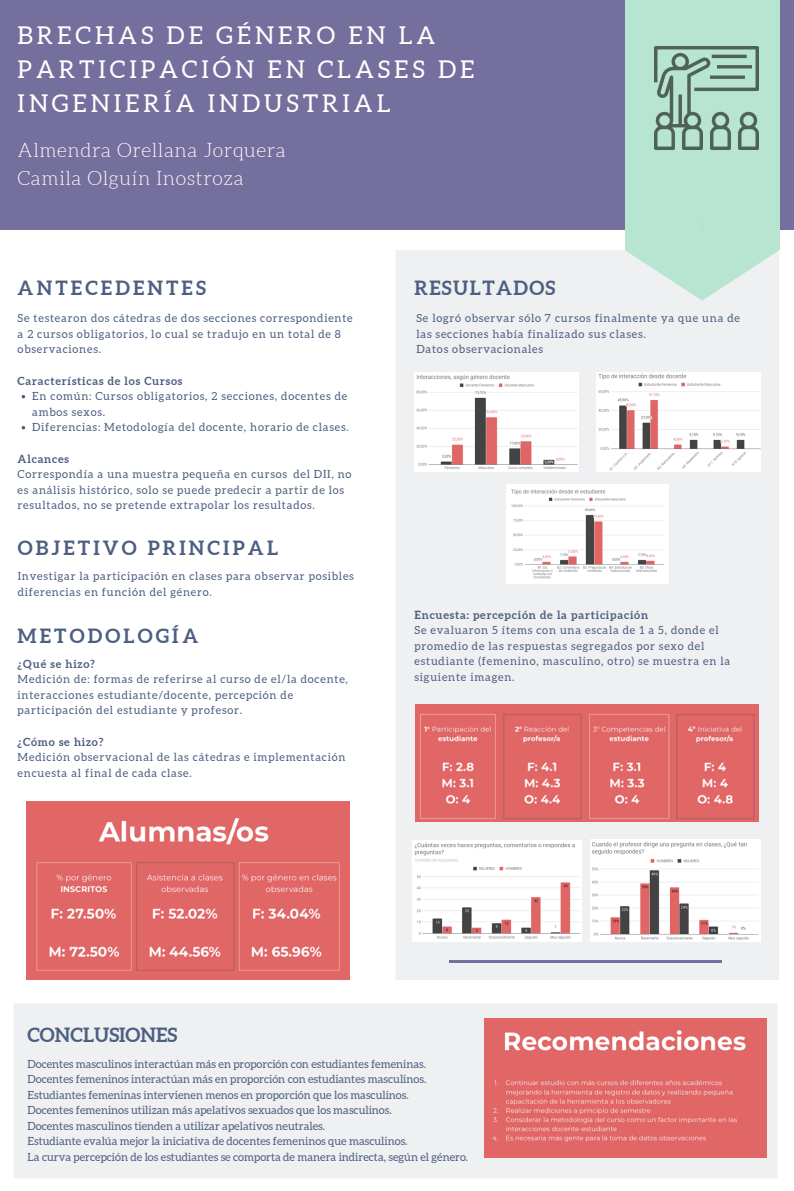
<style>
.page{position:relative;width:794px;height:1191px;background:#fff}
.page>*{position:absolute;margin:0;border:0;box-sizing:border-box;transform-origin:0 0}
.t1{font:24.5px/33.9px "Aleo";letter-spacing:.16em;color:#fff}
.t2{font:300 19.6px/27.4px "Aleo";letter-spacing:.03em;color:#fff}
.t3{font:700 19.6px "Aleo";letter-spacing:.16em;color:#4d5f81}
.t4{font:700 19.6px "Aleo";color:#4d5f81}
.t5{font:700 19.6px "Aleo";letter-spacing:.07em;color:#4d5f81}
.t6{font:11.2px/15.5px "Aleo";letter-spacing:.07em;color:#4d5f81}
.t7{font:11.2px/15.5px "Aleo";color:#4d5f81}
.t8{font:700 11.2px "Aleo";letter-spacing:.07em;color:#4d5f81}
</style>
<div class="page">
<div style="left:0;top:0;width:794px;height:229px;background:#756f9d"></div>
<div style="left:396px;top:250px;width:383px;height:729px;background:#eff0f2"></div>
<div style="left:625px;top:0;width:154px;height:220px;background:#b8e5d1"></div>
<svg style="left:625px;top:220px;width:154px;height:80px"></svg>
<hr style="left:449px;top:960px;width:272px;height:2px;background:#756f9d">
<div style="left:14px;top:1003px;width:763px;height:175px;background:#eff0f2"></div>
<img style="left:27px;top:801px;width:323px;height:178px">
<img style="left:414px;top:372px;width:165px;height:99px">
<img style="left:597px;top:372px;width:164px;height:99px">
<img style="left:506px;top:484px;width:162px;height:100px">
<img style="left:412px;top:840px;width:169px;height:101px">
<img style="left:590px;top:839px;width:170px;height:102px">
<img style="left:415px;top:704px;width:343px;height:118px">
<img style="left:484px;top:1018px;width:282px;height:139px">
<img style="left:655px;top:46px;width:103px;height:104px">
<h1 class="t1" style="left:18px;top:19px;width:458px">BRECHAS DE GÉNERO EN LA<br>PARTICIPACIÓN EN CLASES DE<br>INGENIERÍA INDUSTRIAL</h1>
<h2 class="t2" style="left:18px;top:137px;width:270px">Almendra Orellana Jorquera<br>Camila Olguín Inostroza</h2>
<h2 class="t3" style="left:18px;top:276px;width:190px">ANTECEDENTES</h2>
<p class="t6" style="left:18px;top:310px;width:337px">Se testearon dos cátedras de dos secciones correspondiente a 2 cursos obligatorios, lo cual se tradujo en un total de 8 observaciones.</p>
<p class="t8" style="left:18px;top:374px;width:166px">Características de los Cursos</p>
<p class="t6" style="left:32px;top:388px;width:318px">En común: Cursos obligatorios, 2 secciones, docentes de ambos sexos.<br>Diferencias: Metodología del docente, horario de clases.</p>
<p class="t8" style="left:18px;top:452px;width:53px">Alcances</p>
<p class="t6" style="left:18px;top:466px;width:335px">Correspondía a una muestra pequeña en cursos del DII, no es análisis histórico, solo se puede predecir a partir de los resultados, no se pretende extrapolar los resultados.</p>
<h2 class="t3" style="left:18px;top:537px;width:262px">OBJETIVO PRINCIPAL</h2>
<p class="t6" style="left:18px;top:568px;width:338px">Investigar la participación en clases para observar posibles diferencias en función del género.</p>
<h2 class="t3" style="left:18px;top:625px;width:182px">METODOLOGÍA</h2>
<p class="t8" style="left:18px;top:657px;width:79px">¿Qué se hizo?</p>
<p class="t6" style="left:18px;top:671px;width:332px">Medición de: formas de referirse al curso de el/la docente, interacciones estudiante/docente, percepción de participación del estudiante y profesor.</p>
<p class="t8" style="left:18px;top:735px;width:87px">¿Cómo se hizo?</p>
<p class="t6" style="left:18px;top:749px;width:329px">Medición observacional de las cátedras e implementación encuesta al final de cada clase.</p>
<h2 class="t5" style="left:414px;top:276px;width:142px">RESULTADOS</h2>
<p class="t6" style="left:416px;top:310px;width:325px">Se logró observar sólo 7 cursos finalmente ya que una de las secciones había finalizado sus clases.<br>Datos observacionales</p>
<p class="t8" style="left:414px;top:608px;width:235px">Encuesta: percepción de la participación</p>
<p class="t6" style="left:414px;top:622px;width:317px">Se evaluaron 5 ítems con una escala de 1 a 5, donde el promedio de las respuestas segregados por sexo del estudiante (femenino, masculino, otro) se muestra en la siguiente imagen.</p>
<h2 class="t4" style="left:28px;top:1023px;width:151px">CONCLUSIONES</h2>
<p class="t7" style="left:28px;top:1055px;width:442px">Docentes masculinos interactúan más en proporción con estudiantes femeninas.<br>Docentes femeninos interactúan más en proporción con estudiantes masculinos.<br>Estudiantes femeninas intervienen menos en proporción que los masculinos.<br>Docentes femeninos utilizan más apelativos sexuados que los masculinos.<br>Docentes masculinos tienden a utilizar apelativos neutrales.<br>Estudiante evalúa mejor la iniciativa de docentes femeninos que masculinos.<br>La curva percepción de los estudiantes se comporta de manera indirecta, según el género.</p>
</div>
